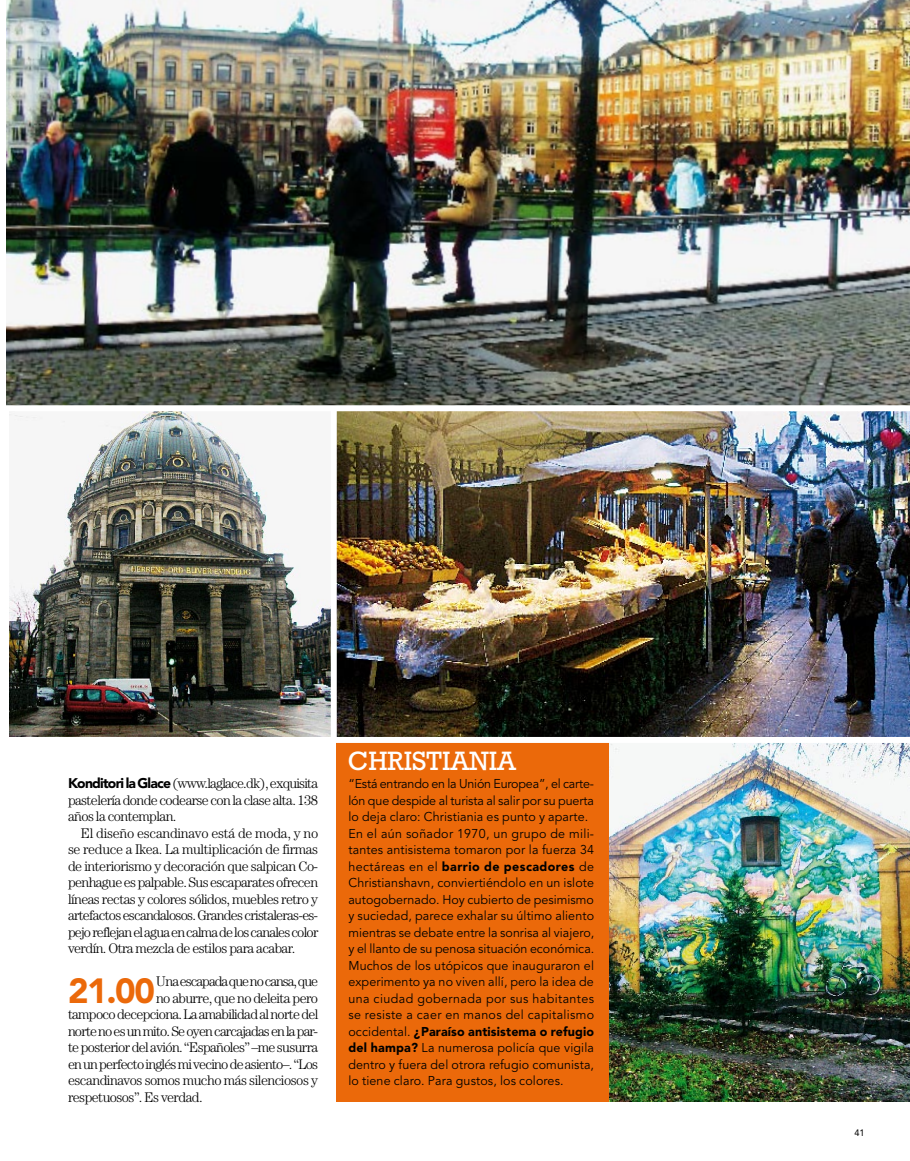
<style>
.page{position:relative;width:910px;height:1161px;background:#fff}
.page>*{position:absolute;margin:0;border:0;box-sizing:border-box;transform-origin:0 0}
.t1{font:900 34.8px "Avenir LT Std";color:#eb690a}
.t2{font:27px "Rockwell Std";color:#fff}
.t3{font:300 13.95px/16.5px "Century Std";letter-spacing:-.045em;color:#000;text-align:justify}
.t4{font:300 13.95px "Century Std";letter-spacing:-.07em;color:#000}
.t5{font:12.75px/16.5px "Avenir LT Std";letter-spacing:.01em;color:#000}
.t6{font:9.3px "Avenir LT Std";color:#000}
.s1{font-family:"Avenir LT Std";font-weight:900}
.s2{font-weight:900}
</style>
<div class="page">
<img style="left:10px;top:411px;width:321px;height:326px">
<div style="left:336px;top:737px;width:573px;height:365px;background:#eb690a"></div>
<img style="left:610px;top:743px;width:300px;height:359px">
<img style="left:6px;top:0;width:904px;height:405px">
<img style="left:337px;top:411px;width:573px;height:326px">
<div style="left:0;top:737px;width:910px;height:6px;background:#fff"></div>
<p class="t3" style="left:68px;top:775px;width:252px"><span class="s1">Konditori la Glace</span> (www.laglace.dk), exquisita pastelería donde codearse con la clase alta. 138 años la contemplan.</p>
<p class="t3" style="left:68px;top:824px;width:252px;text-indent:13px">El diseño escandinavo está de moda, y no se reduce a Ikea. La multiplicación de firmas de interiorismo y decoración que salpican Co&shy;penhague es palpable. Sus escaparates ofrecen líneas rectas y colores sólidos, muebles retro y artefactos escandalosos. Grandes cristaleras-es&shy;pejo reflejan el agua en calma de los canales color verdín. Otra mezcla de estilos para acabar.</p>
<h1 class="t1" style="left:68px;top:969px;width:88px">21.00</h1>
<p class="t4" style="left:156px;top:973px;width:164px">Una escapada que no cansa, que</p>
<p class="t3" style="left:156px;top:989px;width:164px">no aburre, que no deleita pero</p>
<p class="t3" style="left:68px;top:1006px;width:252px">tampoco decepciona. La amabilidad al norte del</p>
<p class="t3" style="left:68px;top:1022px;width:252px">norte no es un mito. Se oyen carcajadas en la par-</p>
<p class="t3" style="left:68px;top:1039px;width:252px">te posterior del avión. “Españoles” –me susurra</p>
<p class="t3" style="left:68px;top:1055px;width:252px">en un perfecto inglés mi vecino de asiento–. “Los</p>
<p class="t3" style="left:68px;top:1072px;width:252px">escandinavos somos mucho más silenciosos y</p>
<p class="t3" style="left:68px;top:1088px;width:136px">respetuosos”. Es verdad.</p>
<h2 class="t2" style="left:348px;top:746px;width:170px">CHRISTIANIA</h2>
<p class="t5" style="left:348px;top:776px;width:247px">“Está entrando en la Unión Europea”, el carte&shy;lón que despide al turista al salir por su puerta lo deja claro: Christiania es punto y aparte.<br>En el aún soñador 1970, un grupo de mili&shy;tantes antisistema tomaron por la fuerza 34 hectáreas en el <span class="s2">barrio de pescadores</span> de Christianshavn, conviertiéndolo en un islote autogobernado. Hoy cubierto de pesimismo y suciedad, parece exhalar su último aliento mientras se debate entre la sonrisa al viajero, y el llanto de su penosa situación económica.<br>Muchos de los utópicos que inauguraron el experimento ya no viven allí, pero la idea de una ciudad gobernada por sus habitantes se resiste a caer en manos del capitalismo occidental. <span class="s2">¿Paraíso antisistema o refugio del hampa?</span> La numerosa policía que vigila dentro y fuera del otrora refugio comunista, lo tiene claro. Para gustos, los colores.</p>
<p class="t6" style="left:854px;top:1127px;width:12px">41</p>
</div>
